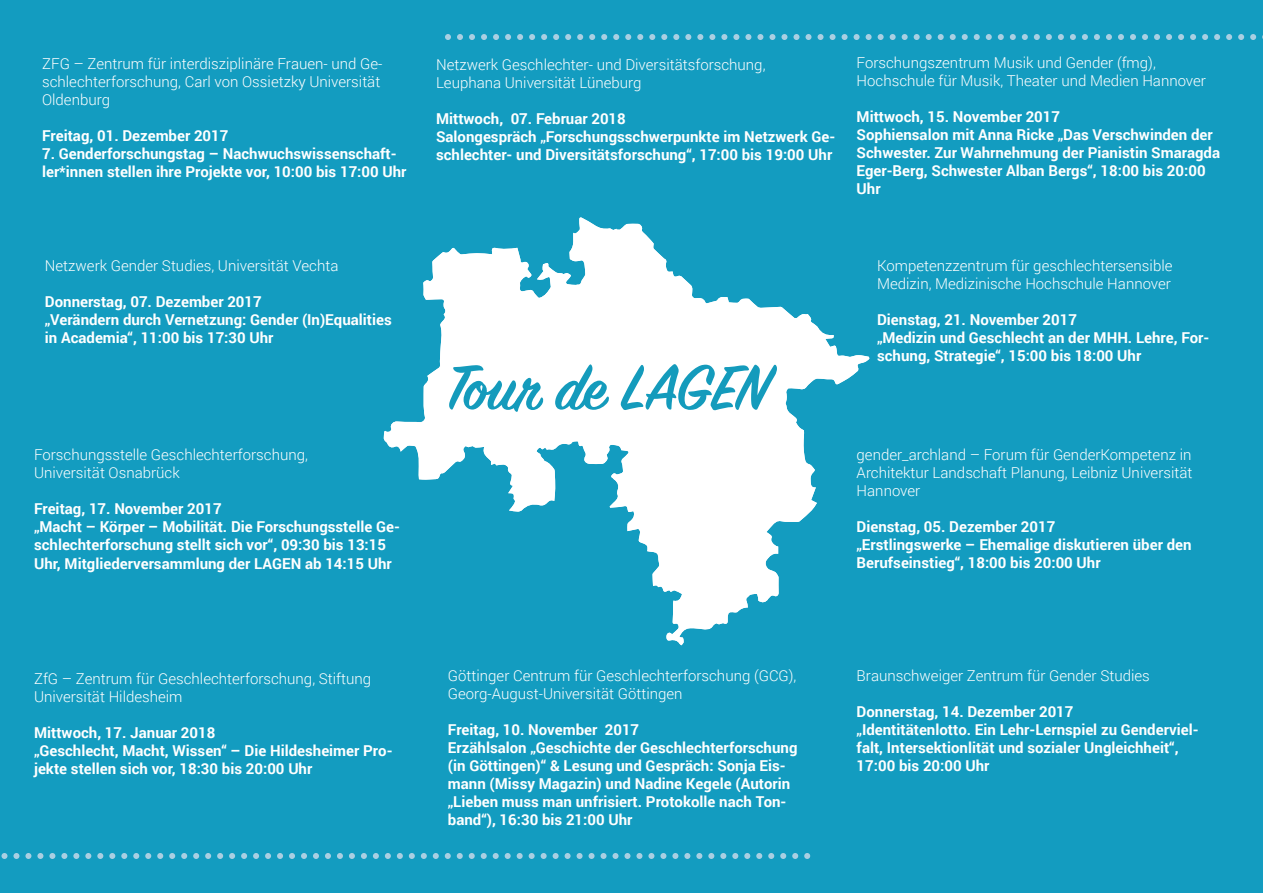
<style>
.page{position:relative;width:1263px;height:893px;background:#139cc0}
.page>*{position:absolute;margin:0;border:0;box-sizing:border-box;transform-origin:0 0}
.t1{font:600 70.5px "Sign Painter House Script";letter-spacing:-.015em;color:#149bbc}
.t2{font:700 15px/18px "Roboto";color:#fff}
.t3{font:300 15px/18px "Roboto";color:#fff}
</style>
<div class="page">
<svg style="left:383px;top:217px;width:486px;height:428px"></svg>
<svg style="left:1px;top:853px;width:797px;height:6px"></svg>
<svg style="left:804px;top:853px;width:6px;height:6px"></svg>
<svg style="left:445px;top:34px;width:818px;height:6px"></svg>
<p class="t3" style="left:42px;top:54px;width:342px">ZFG – Zentrum für interdisziplinäre Frauen- und Ge&shy;schlechterforschung, Carl von Ossietzky Universität<br>Oldenburg</p>
<p class="t2" style="left:42px;top:126px;width:188px">Freitag, 01. Dezember 2017</p>
<p class="t2" style="left:42px;top:144px;width:366px">7. Genderforschungstag – Nachwuchswissenschaft&shy;ler*innen stellen ihre Projekte vor, 10:00 bis 17:00 Uhr</p>
<p class="t3" style="left:45px;top:256px;width:295px">Netzwerk Gender Studies, Universität Vechta</p>
<p class="t2" style="left:45px;top:292px;width:348px">Donnerstag, 07. Dezember 2017<br>„Verändern durch Vernetzung: Gender (In)Equalities in Academia“, 11:00 bis 17:30 Uhr</p>
<p class="t3" style="left:34px;top:445px;width:275px">Forschungsstelle Geschlechterforschung,<br>Universität Osnabrück</p>
<p class="t2" style="left:34px;top:499px;width:367px">Freitag, 17. November 2017<br>„Macht – Körper – Mobilität. Die Forschungsstelle Ge&shy;schlechterforschung stellt sich vor“, 09:30 bis 13:15</p>
<p class="t2" style="left:34px;top:554px;width:359px">Uhr, Mitgliederversammlung der LAGEN ab 14:15 Uhr</p>
<p class="t3" style="left:436px;top:55px;width:331px">Netzwerk Geschlechter- und Diversitätsforschung,<br>Leuphana Universität Lüneburg</p>
<p class="t2" style="left:436px;top:109px;width:401px">Mittwoch, 07. Februar 2018<br>Salongespräch „Forschungsschwerpunkte im Netzwerk Ge&shy;schlechter- und Diversitätsforschung“, 17:00 bis 19:00 Uhr</p>
<p class="t3" style="left:857px;top:53px;width:351px">Forschungszentrum Musik und Gender (fmg),<br>Hochschule für Musik, Theater und Medien Hannover</p>
<p class="t2" style="left:857px;top:107px;width:365px">Mittwoch, 15. November 2017<br>Sophiensalon mit Anna Ricke „Das Verschwinden der Schwester. Zur Wahrnehmung der Pianistin Smaragda Eger-Berg, Schwester Alban Bergs“, 18:00 bis 20:00<br>Uhr</p>
<h1 class="t1" style="left:446px;top:345px;width:324px">Tour de LAGEN</h1>
<p class="t3" style="left:877px;top:256px;width:297px">Kompetenzzentrum für geschlechtersensible<br>Medizin, Medizinische Hochschule Hannover</p>
<p class="t2" style="left:877px;top:310px;width:334px">Dienstag, 21. November 2017<br>„Medizin und Geschlecht an der MHH. Lehre, For&shy;schung, Strategie“, 15:00 bis 18:00 Uhr</p>
<p class="t3" style="left:857px;top:445px;width:337px;text-align:justify">gender_archland – Forum für GenderKompetenz in Architektur Landschaft Planung, Leibniz Universität Hannover</p>
<p class="t2" style="left:857px;top:517px;width:336px">Dienstag, 05. Dezember 2017<br>„Erstlingswerke – Ehemalige diskutieren über den<br>Berufseinstieg“, 18:00 bis 20:00 Uhr</p>
<p class="t3" style="left:34px;top:669px;width:339px">ZfG – Zentrum für Geschlechterforschung, Stiftung<br>Universität Hildesheim</p>
<p class="t2" style="left:34px;top:723px;width:360px">Mittwoch, 17. Januar 2018<br>„Geschlecht, Macht, Wissen“ – Die Hildesheimer Pro&shy;jekte stellen sich vor, 18:30 bis 20:00 Uhr</p>
<p class="t3" style="left:448px;top:667px;width:350px">Göttinger Centrum für Geschlechterforschung (GCG),<br>Georg-August-Universität Göttingen</p>
<p class="t2" style="left:448px;top:721px;width:351px">Freitag, 10. November 2017<br>Erzählsalon „Geschichte der Geschlechterforschung (in Göttingen)“ &amp; Lesung und Gespräch: Sonja Eis&shy;mann (Missy Magazin) und Nadine Kegele (Autorin „Lieben muss man unfrisiert. Protokolle nach Ton&shy;band“), 16:30 bis 21:00 Uhr</p>
<p class="t3" style="left:857px;top:667px;width:295px">Braunschweiger Zentrum für Gender Studies</p>
<p class="t2" style="left:857px;top:703px;width:344px">Donnerstag, 14. Dezember 2017<br>„Identitätenlotto. Ein Lehr-Lernspiel zu Genderviel&shy;falt, Intersektionlität und sozialer Ungleichheit“, 17:00 bis 20:00 Uhr</p>
</div>
